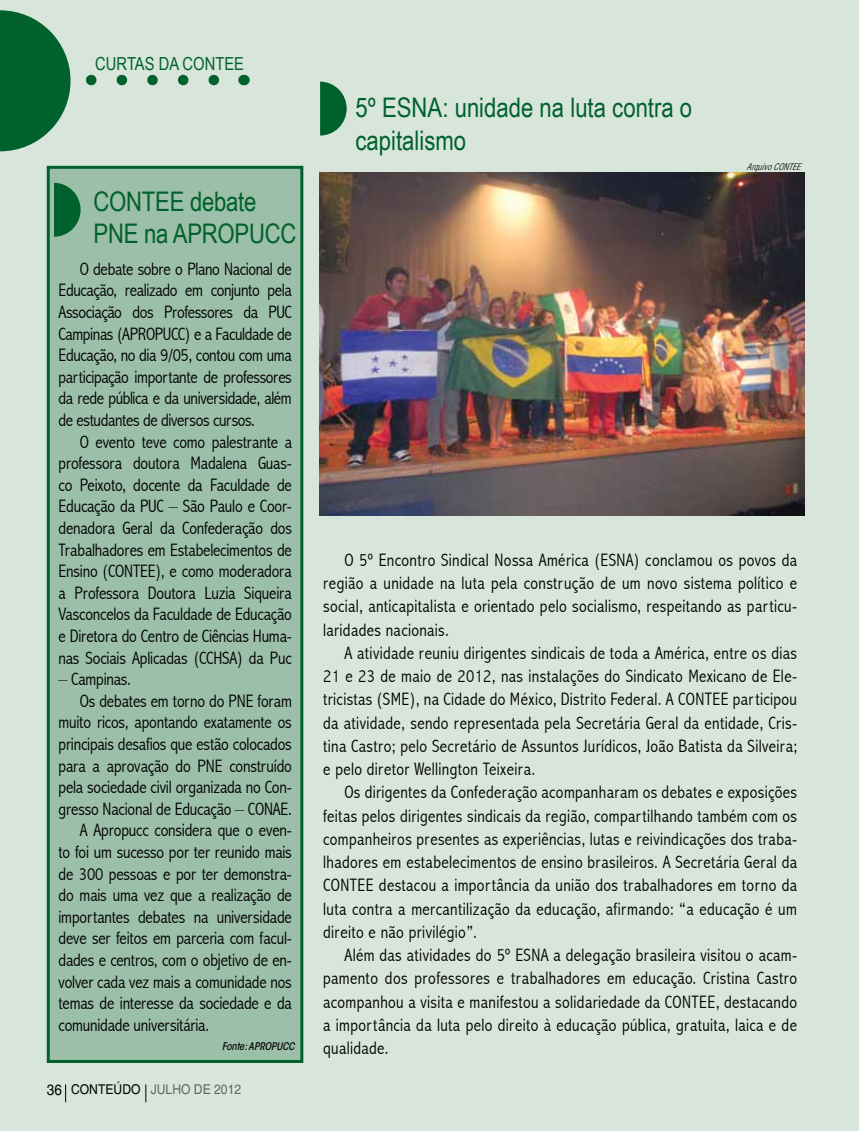
<style>
.page{position:relative;width:859px;height:1131px;background:#d7e5db}
.page>*{position:absolute;margin:0;border:0;box-sizing:border-box;transform-origin:0 0}
.t1{font:27px/32.4px "Arial Narrow";color:#00612c}
.t2{font:300 condensed 18px/23.2px "Abadi";letter-spacing:-.01em;color:#000;text-align:justify}
.t3{font:18px "Arial Narrow";color:#00612c}
.t4{font:13.5px "Helvetica";color:#636466;scale:.9 1}
.t5{font:10.5px "ITC Avant Garde MM Oblique 455 450";letter-spacing:-.095em;color:#000}
.t6{font:italic 300 condensed 9px "Helvetica";color:#000}
.s1{font-size:15px;color:#000}
.s2{color:#000}
</style>
<div class="page">
<div style="left:47px;top:166px;width:256px;height:897px;background:#9bbfa8;border:3px solid #00612c"></div>
<svg style="left:0;top:10px;width:220px;height:141px"></svg>
<svg style="left:320px;top:82px;width:27px;height:54px"></svg>
<svg style="left:54px;top:183px;width:27px;height:54px"></svg>
<img style="left:320px;top:173px;width:485px;height:342px">
<svg style="left:65px;top:1084px;width:1px;height:18px"></svg>
<svg style="left:145px;top:1084px;width:1px;height:18px"></svg>
<p class="t3" style="left:95px;top:51px;width:150px">CuRTAS DA CONTEE</p>
<h1 class="t1" style="left:94px;top:184px;width:204px">CONTEE debate<br>PNE na APROPUCC</h1>
<p class="t2" style="left:59px;top:258px;width:235px;line-height:21.6px;text-indent:21px">O debate sobre o Plano Nacional de Educação, realizado em conjunto pela Associação dos Professores da PUC Campinas (APROPUCC) e a Faculdade de Educação, no dia 9/05, contou com uma participação importante de professores da rede pública e da universidade, além de estudantes de diversos cursos.</p>
<p class="t2" style="left:59px;top:431px;width:235px;line-height:21.6px;text-indent:21px">O evento teve como palestrante a professora doutora Madalena Guas&shy;co Peixoto, docente da Faculdade de Educação da PUC – São Paulo e Coor&shy;denadora Geral da Confederação dos Trabalhadores em Estabelecimentos de Ensino (CONTEE), e como moderadora a Professora Doutora Luzia Siqueira Vasconcelos da Faculdade de Educação e Diretora do Centro de Ciências Huma&shy;nas Sociais Aplicadas (CCHSA) da Puc</p>
<p class="t2" style="left:59px;top:668px;width:74px">– Campinas.</p>
<p class="t2" style="left:80px;top:689px;width:214px">Os debates em torno do PNE foram</p>
<p class="t2" style="left:59px;top:711px;width:235px">muito ricos, apontando exatamente os</p>
<p class="t2" style="left:59px;top:732px;width:235px">principais desafios que estão colocados</p>
<p class="t2" style="left:59px;top:754px;width:235px">para a aprovação do PNE construído</p>
<p class="t2" style="left:59px;top:776px;width:235px">pela sociedade civil organizada no Con-</p>
<p class="t2" style="left:59px;top:797px;width:235px">gresso Nacional de Educação – CONAE.</p>
<p class="t2" style="left:80px;top:819px;width:214px">A Apropucc considera que o even-</p>
<p class="t2" style="left:59px;top:840px;width:235px">to foi um sucesso por ter reunido mais</p>
<p class="t2" style="left:59px;top:862px;width:235px">de 300 pessoas e por ter demonstra-</p>
<p class="t2" style="left:59px;top:884px;width:235px">do mais uma vez que a realização de</p>
<p class="t2" style="left:59px;top:905px;width:235px">importantes debates na universidade</p>
<p class="t2" style="left:59px;top:927px;width:235px">deve ser feitos em parceria com facul-</p>
<p class="t2" style="left:59px;top:948px;width:235px">dades e centros, com o objetivo de en-</p>
<p class="t2" style="left:59px;top:970px;width:235px">volver cada vez mais a comunidade nos</p>
<p class="t2" style="left:59px;top:992px;width:235px">temas de interesse da sociedade e da</p>
<p class="t2" style="left:59px;top:1013px;width:152px">comunidade universitária.</p>
<p class="t5" style="left:222px;top:1040px;width:77px">Fonte: APROPUCC</p>
<p class="t4" style="left:47px;top:1081px;width:217px"><span class="s1">36</span> <span class="s2">CONTEÚDO</span> JU LHO DE 2012</p>
<h1 class="t1" style="left:356px;top:91px;width:338px">5º ESNA: unidade na luta contra o capitalismo</h1>
<p class="t6" style="left:746px;top:161px;width:55px">Arquivo CONTEE</p>
<p class="t2" style="left:323px;top:548px;width:476px;text-indent:21px">O 5º Encontro Sindical Nossa América (ESNA) conclamou os povos da região a unidade na luta pela construção de um novo sistema político e social, anticapitalista e orientado pelo socialismo, respeitando as particu&shy;laridades nacionais.</p>
<p class="t2" style="left:323px;top:641px;width:476px;text-indent:21px">A atividade reuniu dirigentes sindicais de toda a América, entre os dias 21 e 23 de maio de 2012, nas instalações do Sindicato Mexicano de Ele&shy;tricistas (SME), na Cidade do México, Distrito Federal. A CONTEE participou da atividade, sendo representada pela Secretária Geral da entidade, Cris&shy;tina Castro; pelo Secretário de Assuntos Jurídicos, João Batista da Silveira; e pelo diretor Wellington Teixeira.</p>
<p class="t2" style="left:323px;top:781px;width:476px;text-indent:21px">Os dirigentes da Confederação acompanharam os debates e exposições feitas pelos dirigentes sindicais da região, compartilhando também com os companheiros presentes as experiências, lutas e reivindicações dos traba&shy;lhadores em estabelecimentos de ensino brasileiros. A Secretária Geral da CONTEE destacou a importância da união dos trabalhadores em torno da luta contra a mercantilização da educação, afirmando: “a educação é um direito e não privilégio”.</p>
<p class="t2" style="left:323px;top:944px;width:476px;text-indent:21px">Além das atividades do 5º ESNA a delegação brasileira visitou o acam&shy;pamento dos professores e trabalhadores em educação. Cristina Castro acompanhou a visita e manifestou a solidariedade da CONTEE, destacando a importância da luta pelo direito à educação pública, gratuita, laica e de qualidade.</p>
</div>
